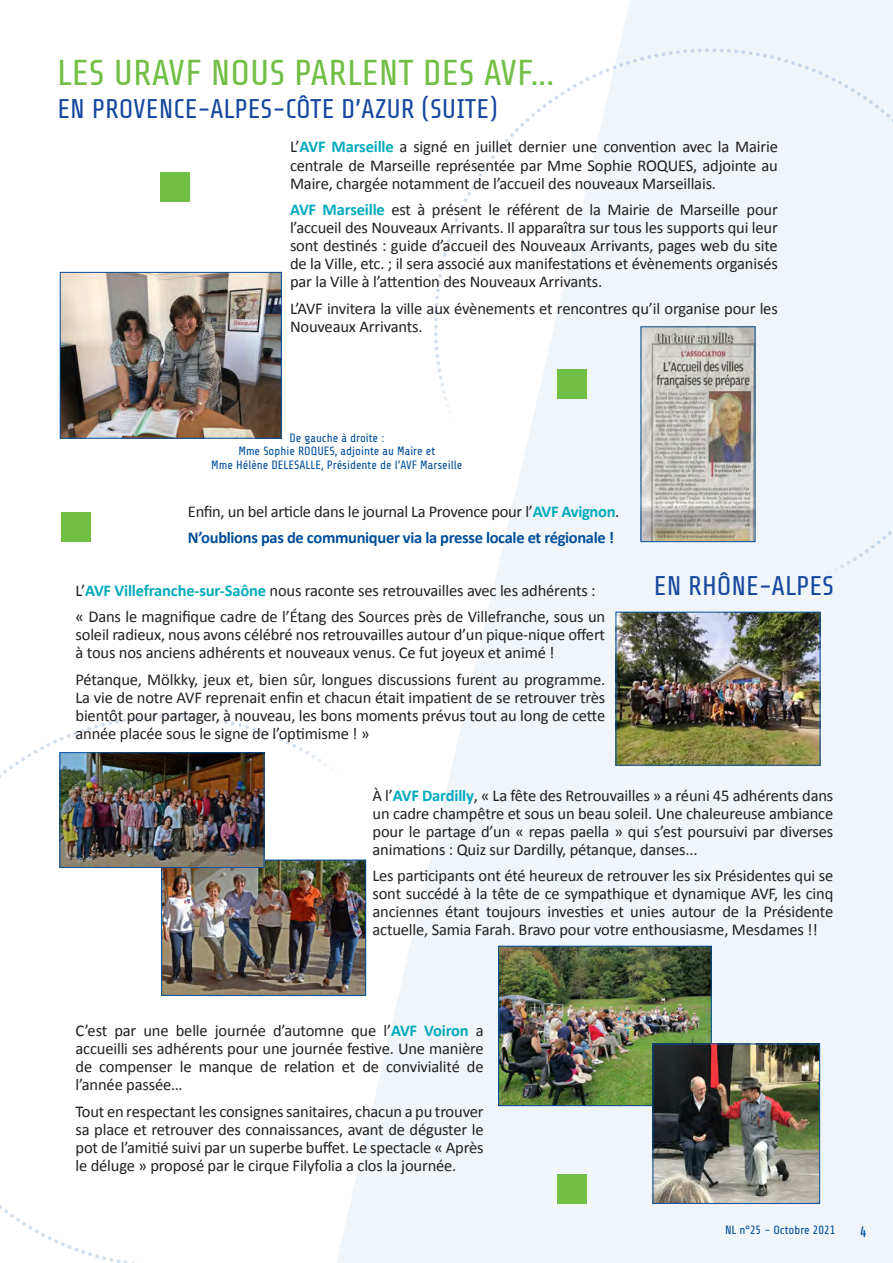
<style>
.page{position:relative;width:893px;height:1263px;background:#fff}
.page>*{position:absolute;margin:0;border:0;box-sizing:border-box;transform-origin:0 0}
.TITRE_bleu{font:36px "Share Tech";color:#71bf44}
.TITRE_bleu-2{font:27px "Share Tech";color:#15489e}
.TEXTE{font:16.5px/18px "Calibri";letter-spacing:-.01em;color:#231f20;text-align:justify}
.TEXTE-2{font:700 16.5px "Calibri";letter-spacing:-.02em;color:#014f9a}
.t1{font:15px "Share Tech";color:#014f9a}
.Légende{font:12px/13.5px "Share Tech";color:#014f9a;text-align:center}
.s1{font-weight:700;color:#00aabc}
</style>
<div class="page">
<img style="left:0;top:0;width:893px;height:1263px">
<div style="left:557px;top:369px;width:30px;height:30px;background:#71bf44"></div>
<div style="left:160px;top:172px;width:30px;height:30px;background:#71bf44"></div>
<div style="left:557px;top:1174px;width:30px;height:30px;background:#71bf44"></div>
<div style="left:61px;top:512px;width:29px;height:30px;background:#71bf44"></div>
<img style="left:500px;top:948px;width:210px;height:156px">
<div style="left:498px;top:946px;width:214px;height:160px;border:1px solid #014f9a"></div>
<img style="left:655px;top:1045px;width:163px;height:157px">
<div style="left:653px;top:1043px;width:167px;height:161px;border:1px solid #014f9a"></div>
<img style="left:163px;top:862px;width:201px;height:132px">
<div style="left:161px;top:860px;width:205px;height:136px;border:1px solid #014f9a"></div>
<img style="left:62px;top:754px;width:200px;height:112px">
<div style="left:60px;top:752px;width:204px;height:116px;border:1px solid #014f9a"></div>
<img style="left:618px;top:614px;width:200px;height:150px">
<div style="left:616px;top:612px;width:204px;height:154px;border:1px solid #014f9a"></div>
<img style="left:643px;top:328px;width:110px;height:212px">
<img style="left:62px;top:274px;width:218px;height:163px">
<div style="left:60px;top:272px;width:222px;height:167px;border:1px solid #014f9a"></div>
<p class="TITRE_bleu" style="left:57px;top:54px;width:499px">LES URAVF NOUS PARLENT DES AVF...</p>
<p class="TITRE_bleu-2" style="left:58px;top:95px;width:442px">EN PROVENCE-ALPES-CÔTE D’AZUR (SUITE)</p>
<p class="TEXTE" style="left:290px;top:138px;width:489px">L’<span class="s1">AVF Marseille</span> a signé en juillet dernier une convention avec la Mairie centrale de Marseille représentée par Mme Sophie ROQUES, adjointe au Maire, chargée notamment de l’accueil des nouveaux Marseillais.</p>
<p class="TEXTE" style="left:290px;top:201px;width:489px"><span class="s1">AVF Marseille</span> est à présent le référent de la Mairie de Marseille pour l’accueil des Nouveaux Arrivants. Il apparaîtra sur tous les supports qui leur sont destinés : guide d’accueil des Nouveaux Arrivants, pages web du site de la Ville, etc. ; il sera associé aux manifestations et évènements organisés par la Ville à l’attention des Nouveaux Arrivants.</p>
<p class="TEXTE" style="left:290px;top:299px;width:489px">L’AVF invitera la ville aux évènements et rencontres qu’il organise pour les<br>Nouveaux Arrivants.</p>
<p class="Légende" style="left:211px;top:431px;width:253px">De gauche à droite :<br>Mme Sophie ROQUES, adjointe au Maire et<br>Mme Hélène DELESALLE, Présidente de l’AVF Marseille</p>
<p class="TEXTE" style="left:188px;top:502px;width:433px">Enfin, un bel article dans le journal La Provence pour l’<span class="s1">AVF Avignon</span>.</p>
<p class="TEXTE-2" style="left:188px;top:527px;width:428px">N’oublions pas de communiquer via la presse locale et régionale !</p>
<p class="TEXTE" style="left:76px;top:581px;width:522px">L’<span class="s1">AVF Villefranche-sur-Saône</span> nous raconte ses retrouvailles avec les adhérents :</p>
<p class="TEXTE" style="left:76px;top:608px;width:531px">« Dans le magnifique cadre de l’Étang des Sources près de Villefranche, sous un soleil radieux, nous avons célébré nos retrouvailles autour d’un pique-nique offert à tous nos anciens adhérents et nouveaux venus. Ce fut joyeux et animé !</p>
<p class="TEXTE" style="left:76px;top:670px;width:531px">Pétanque, Mölkky, jeux et, bien sûr, longues discussions furent au programme.<br>La vie de notre AVF reprenait enfin et chacun était impatient de se retrouver très bientôt pour partager, à nouveau, les bons moments prévus tout au long de cette année placée sous le signe de l’optimisme ! »</p>
<p class="TITRE_bleu-2" style="left:654px;top:571px;width:182px">EN RHÔNE-ALPES</p>
<p class="TEXTE" style="left:372px;top:786px;width:462px">À l’<span class="s1">AVF Dardilly</span>, « La fête des Retrouvailles » a réuni 45 adhérents dans un cadre champêtre et sous un beau soleil. Une chaleureuse ambiance pour le partage d’un « repas paella » qui s’est poursuivi par diverses animations : Quiz sur Dardilly, pétanque, danses...</p>
<p class="TEXTE" style="left:372px;top:867px;width:462px">Les participants ont été heureux de retrouver les six Présidentes qui se sont succédé à la tête de ce sympathique et dynamique AVF, les cinq anciennes étant toujours investies et unies autour de la Présidente actuelle, Samia Farah. Bravo pour votre enthousiasme, Mesdames !!</p>
<p class="TEXTE" style="left:76px;top:1022px;width:410px">C’est par une belle journée d’automne que l’<span class="s1">AVF Voiron</span> a accueilli ses adhérents pour une journée festive. Une manière de compenser le manque de relation et de convivialité de l’année passée…</p>
<p class="TEXTE" style="left:76px;top:1102px;width:410px">Tout en respectant les consignes sanitaires, chacun a pu trouver sa place et retrouver des connaissances, avant de déguster le pot de l’amitié suivi par un superbe buffet. Le spectacle « Après le déluge » proposé par le cirque Filyfolia a clos la journée.</p>
<p class="Légende" style="left:725px;top:1224px;width:112px">NL n°25 - Octobre 2021</p>
<p class="t1" style="left:860px;top:1224px;width:9px">4</p>
</div>
